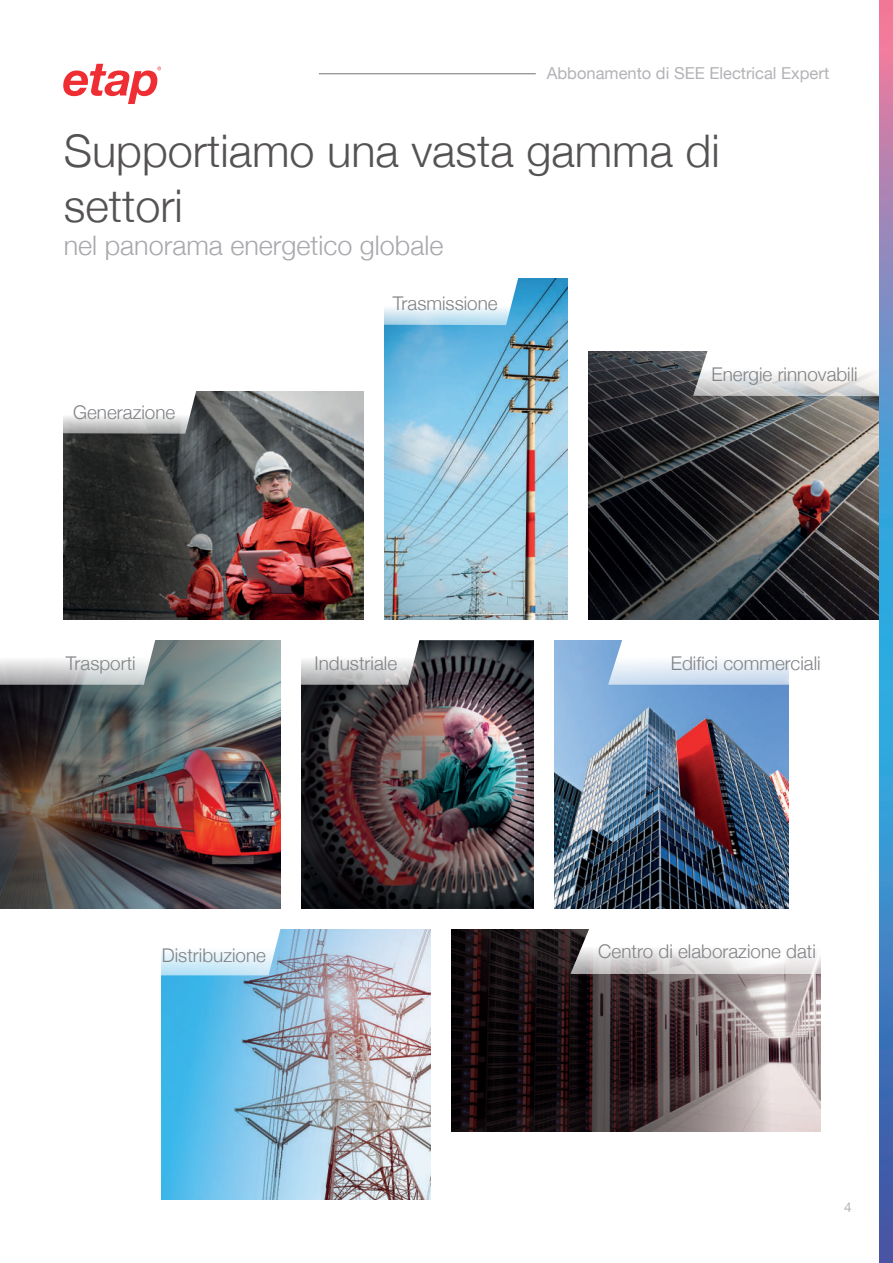
<style>
.page{position:relative;width:893px;height:1263px;background:#fff}
.page>*{position:absolute;margin:0;border:0;box-sizing:border-box;transform-origin:0 0}
.t1{font:300 45px/55.5px "Helvetica Neue";color:#555252}
.t2{font:300 27px "Helvetica Neue";color:#a8a9ad}
.t3{font:300 18.9px "Helvetica Neue";color:#808285}
.t4{font:16.5px "Helvetica Neue";color:#b2b3b7}
.t5{font:13.5px "Helvetica Neue";color:#b2b3b7}
</style>
<div class="page">
<img style="left:161px;top:929px;width:269px;height:270px">
<img style="left:554px;top:641px;width:234px;height:267px">
<img style="left:384px;top:278px;width:183px;height:341px">
<svg style="left:451px;top:929px;width:370px;height:202px;background:#4e4143"></svg>
<img style="left:0;top:641px;width:281px;height:267px">
<img style="left:302px;top:641px;width:231px;height:267px">
<svg style="left:588px;top:352px;width:291px;height:267px;background:#39383a"></svg>
<img style="left:63px;top:391px;width:300px;height:228px">
<svg style="left:63px;top:391px;width:134px;height:43px"></svg>
<svg style="left:384px;top:278px;width:134px;height:47px"></svg>
<svg style="left:693px;top:351px;width:186px;height:45px"></svg>
<svg style="left:161px;top:929px;width:120px;height:46px"></svg>
<svg style="left:570px;top:929px;width:251px;height:45px"></svg>
<svg style="left:301px;top:640px;width:119px;height:45px"></svg>
<svg style="left:608px;top:640px;width:181px;height:45px"></svg>
<svg style="left:0;top:640px;width:156px;height:45px"></svg>
<svg style="left:63px;top:64px;width:98px;height:40px"></svg>
<svg style="left:879px;top:0;width:14px;height:1263px;background:#5d8ac3"></svg>
<hr style="left:319px;top:74px;width:217px;height:1px;background:#231f20">
<p class="t4" style="left:547px;top:62px;width:284px">Abbonamento di SEE Electrical Expert</p>
<h1 class="t1" style="left:64px;top:120px;width:657px">Supportiamo una vasta gamma di settori</h1>
<h2 class="t2" style="left:64px;top:223px;width:381px">nel panorama energetico globale</h2>
<p class="t3" style="left:73px;top:397px;width:104px">Generazione</p>
<p class="t3" style="left:66px;top:648px;width:71px">Trasporti</p>
<p class="t3" style="left:393px;top:288px;width:106px">Trasmissione</p>
<p class="t3" style="left:711px;top:359px;width:148px">Energie rinnovabili</p>
<p class="t3" style="left:315px;top:648px;width:84px">Industriale</p>
<p class="t3" style="left:671px;top:648px;width:151px">Edifici commerciali</p>
<p class="t3" style="left:162px;top:940px;width:106px">Distribuzione</p>
<p class="t3" style="left:598px;top:935px;width:219px">Centro di elaborazione dati</p>
<p class="t5" style="left:844px;top:1197px;width:9px">4</p>
</div>
